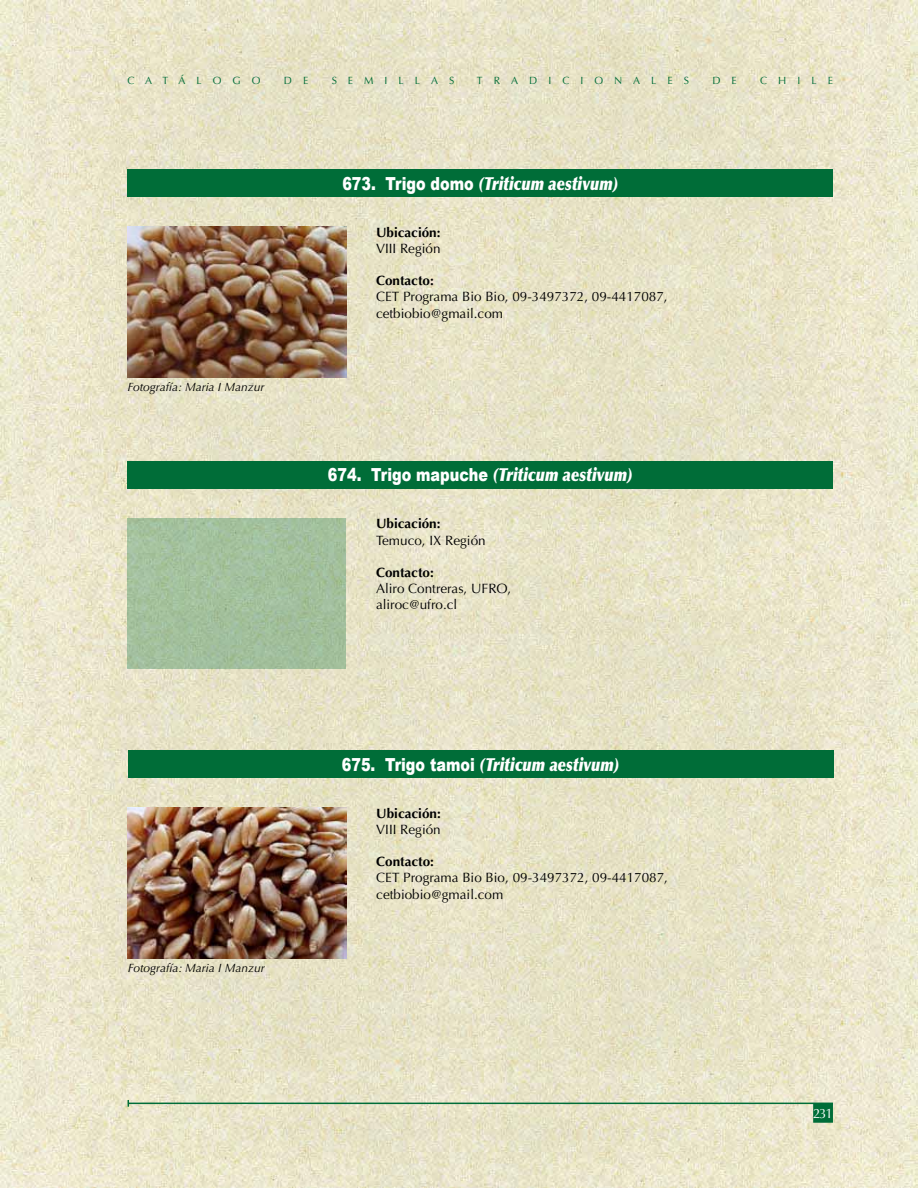
<style>
.page{position:relative;width:918px;height:1188px;background:#fff}
.page>*{position:absolute;margin:0;border:0;box-sizing:border-box;transform-origin:0 0}
.t1{font:italic 18px "Optima LT Std X Black";color:#fff;scale:.8 1}
.t2{font:13.5px/16.2px "Optima LT Std";color:#000}
.t3{font:700 13.5px "Optima LT Std";color:#000}
.t4{font:13.5px "Optima LT Std";color:#fff}
.t5{font:italic 12px "Optima LT Std";color:#000}
.t6{font:10.5px "Optima LT Std";letter-spacing:1.05em;color:#006d38}
.s1{font-family:"Arial";font-weight:900;font-style:normal}
</style>
<div class="page">
<img style="left:0;top:0;width:918px;height:1188px">
<hr style="left:128px;top:1103px;width:705px;height:1px;background:#006d38">
<div style="left:813px;top:1103px;width:20px;height:20px;background:#006d38;border:2px solid #006d38"></div>
<div style="left:127px;top:461px;width:706px;height:28px;background:#006d38"></div>
<div style="left:127px;top:169px;width:706px;height:28px;background:#006d38"></div>
<img style="left:128px;top:227px;width:218px;height:151px">
<div style="left:128px;top:519px;width:218px;height:150px;background:#a3c09d"></div>
<img style="left:128px;top:808px;width:218px;height:150px">
<div style="left:128px;top:750px;width:705px;height:28px;background:#006d38"></div>
<p class="t6" style="left:128px;top:74px;width:134px">CATÁLOGO</p>
<p class="t6" style="left:284px;top:74px;width:26px">D E</p>
<p class="t6" style="left:332px;top:74px;width:124px">SEMILLAS</p>
<p class="t6" style="left:477px;top:74px;width:214px">TRADICIONALES</p>
<p class="t6" style="left:712px;top:74px;width:26px">D E</p>
<p class="t6" style="left:760px;top:74px;width:74px">CHILE</p>
<h1 class="t1" style="left:342px;top:172px;width:347px"><span class="s1">673. Trigo domo</span> (Triticum aestivum)</h1>
<p class="t5" style="left:127px;top:380px;width:139px">Fotografía: Maria I Manzur</p>
<p class="t5" style="left:128px;top:961px;width:139px">Fotografía: Maria I Manzur</p>
<p class="t3" style="left:376px;top:224px;width:66px">Ubicación:</p>
<p class="t2" style="left:376px;top:240px;width:66px">VIII Región</p>
<p class="t3" style="left:376px;top:273px;width:59px">Contacto:</p>
<p class="t2" style="left:376px;top:289px;width:293px">CET Programa Bio Bio, 09-3497372, 09-4417087, cetbiobio@gmail.com</p>
<h1 class="t1" style="left:328px;top:464px;width:383px"><span class="s1">674. Trigo mapuche</span> (Triticum aestivum)</h1>
<p class="t3" style="left:376px;top:516px;width:66px">Ubicación:</p>
<p class="t2" style="left:376px;top:532px;width:111px">Temuco, IX Región</p>
<p class="t3" style="left:376px;top:565px;width:59px">Contacto:</p>
<p class="t2" style="left:376px;top:581px;width:137px">Aliro Contreras, UFRO, aliroc@ufro.cl</p>
<h1 class="t1" style="left:342px;top:754px;width:349px"><span class="s1">675. Trigo tamoi</span> (Triticum aestivum)</h1>
<p class="t3" style="left:376px;top:805px;width:66px">Ubicación:</p>
<p class="t2" style="left:376px;top:821px;width:66px">VIII Región</p>
<p class="t3" style="left:376px;top:854px;width:59px">Contacto:</p>
<p class="t2" style="left:376px;top:870px;width:293px">CET Programa Bio Bio, 09-3497372, 09-4417087, cetbiobio@gmail.com</p>
<p class="t4" style="left:813px;top:1105px;width:21px">231</p>
</div>
